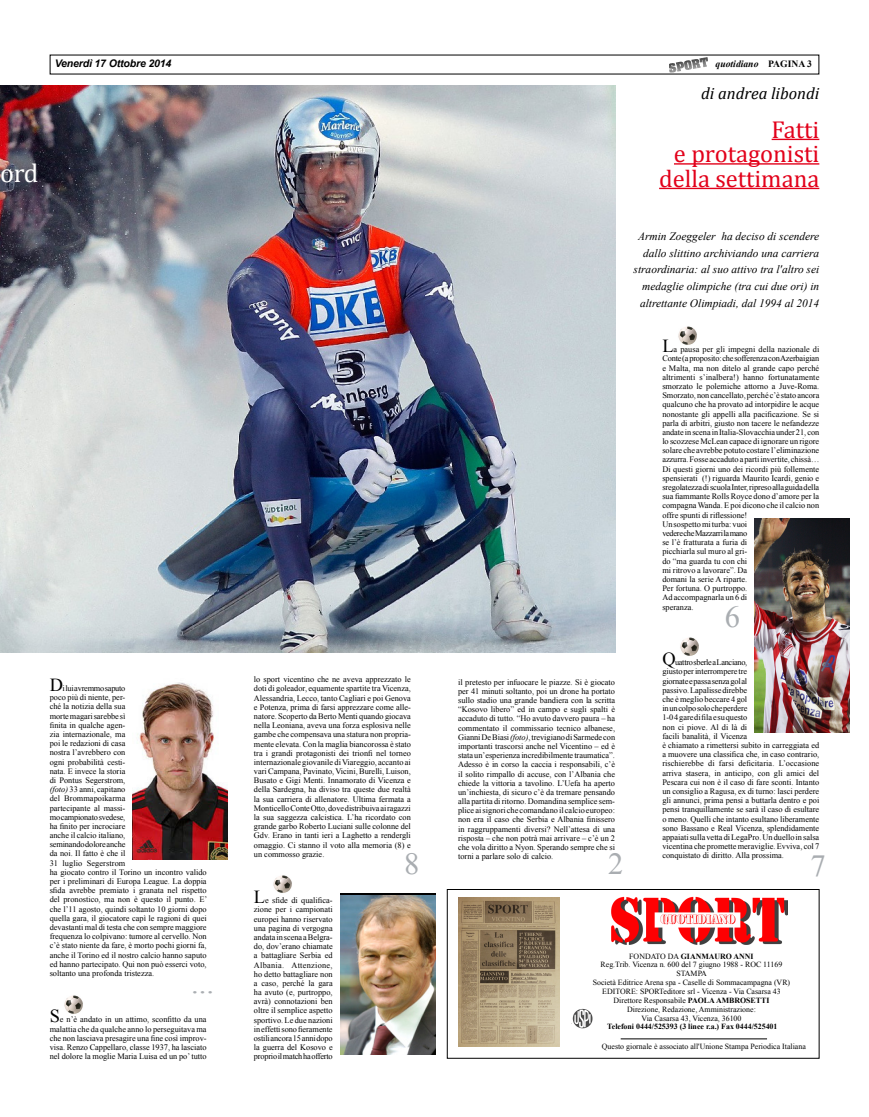
<style>
.page{position:relative;width:869px;height:1117px;background:#fff}
.page>*{position:absolute;margin:0;border:0;box-sizing:border-box;transform-origin:0 0}
.t1{font:30.62px "Times New Roman";color:#a9adb1}
.t2{font:26.25px "Cambria";color:#fff}
.t3{font:24.5px/24.5px "Cambria";color:#e2001a;text-align:right}
.t4{font:italic 16.62px "Cambria";color:#000}
.t5{font:italic 11.38px/16.6px "Times New Roman";color:#000;text-align:right}
.t6{font:italic 700 10.5px "Arial";letter-spacing:-.015em;color:#000}
.t7{font:italic 700 9.62px "Times New Roman";color:#000}
.t8{font:8.31px/9.2px "Times New Roman";color:#000;text-align:justify}
.t9{font:7.88px/8.8px "Times New Roman";color:#000;text-align:center}
.t10{font:700 7.88px "Times New Roman";color:#000}
.s1{font-style:normal}
.s2{font-size:18.38px}
.s3{font-style:italic}
.s4{font-weight:700}
</style>
<div class="page">
<img style="left:669px;top:57px;width:38px;height:15px">
<img style="left:0;top:86px;width:615px;height:566px">
<img style="left:678px;top:326px;width:19px;height:19px">
<img style="left:680px;top:637px;width:19px;height:19px">
<img style="left:64px;top:995px;width:19px;height:19px">
<img style="left:273px;top:875px;width:19px;height:18px">
<hr style="left:620px;top:1038px;width:146px;height:1px;background:#000">
<div style="left:447px;top:889px;width:372px;height:169px;border:1px solid #000"></div>
<img style="left:571px;top:1008px;width:21px;height:19px">
<hr style="left:771px;top:139px;width:48px;height:1px;background:#e2001a">
<hr style="left:673px;top:163px;width:146px;height:1px;background:#e2001a">
<hr style="left:658px;top:188px;width:161px;height:1px;background:#e2001a">
<img style="left:458px;top:897px;width:101px;height:149px">
<img style="left:133px;top:682px;width:95px;height:177px">
<img style="left:754px;top:518px;width:95px;height:214px">
<img style="left:340px;top:894px;width:95px;height:160px">
<img style="left:611px;top:896px;width:176px;height:49px">
<h2 class="t2" style="left:0;top:157px;width:40px">ord</h2>
<p class="t6" style="left:55px;top:56px;width:118px">Venerdì 17 Ottobre 2014</p>
<p class="t7" style="left:715px;top:57px;width:98px">quotidiano <span class="s1">PAGINA 3</span></p>
<h3 class="t4" style="left:701px;top:81px;width:119px">di andrea libondi</h3>
<h3 class="t3" style="left:658px;top:117px;width:162px">Fatti<br>e protagonisti della settimana</h3>
<p class="t8" style="left:50px;top:683px;width:159px;text-align:left"><span class="s2">D</span>i lui avremmo saputo<br>poco più di niente, per-<br>ché la notizia della sua<br>morte magari sarebbe sì<br>finita in qualche agen-<br>zia internazionale, ma<br>poi le redazioni di casa<br>nostra l’avrebbero con<br>ogni probabilità cesti-<br>nata. E invece la storia<br>di Pontus Segerstrom,<br><span class="s3">(foto)</span> 33 anni, capitano<br>del Brommapoikarma<br>partecipante al massi-<br>mo campionato svedese,<br>ha finito per incrociare<br>anche il calcio italiano,<br>seminando dolore anche<br>da noi. Il fatto è che il<br>31 luglio Segerstrom<br>ha giocato contro il Torino un incontro valido per i preliminari di Europa League. La doppia sfida avrebbe premiato i granata nel rispetto del pronostico, ma non è questo il punto. E’ che l’11 agosto, quindi soltanto 10 giorni dopo quella gara, il giocatore capì le ragioni di quei devastanti mal di testa che con sempre maggiore frequenza lo colpivano: tumore al cervello. Non c’è stato niente da fare, è morto pochi giorni fa, anche il Torino ed il nostro calcio hanno saputo ed hanno partecipato. Qui non può esserci voto, soltanto una profonda tristezza.</p>
<p class="t8" style="left:50px;top:1014px;width:158px"><span class="s2">S</span>e n’è andato in un attimo, sconfitto da una malattia che da qualche anno lo perseguitava ma che non lasciava presagire una fine così improv&shy;visa. Renzo Cappellaro, classe 1937, ha lasciato nel dolore la moglie Maria Luisa ed un po’ tutto</p>
<h1 class="t1" style="left:191px;top:962px;width:24px">...</h1>
<h3 class="t5" style="left:633px;top:227px;width:187px">Armin Zoeggeler ha deciso di scendere dallo slittino archiviando una carriera straordinaria: al suo attivo tra l'altro sei medaglie olimpiche (tra cui due ori) in altrettante Olimpiadi, dal 1994 al 2014</h3>
<p class="t8" style="left:662px;top:344px;width:158px;text-align:left"><span class="s2">L</span>a pausa per gli impegni della nazionale di Conte (a proposito: che sofferenza con Azerbaigian e Malta, ma non ditelo al grande capo perché altrimenti s’inalbera!) hanno fortunatamente smorzato le polemiche attorno a Juve-Roma.<br>Smorzato, non cancellato, perché c’è stato ancora qualcuno che ha provato ad intorpidire le acque nonostante gli appelli alla pacificazione. Se si parla di arbitri, giusto non tacere le nefandezze andate in scena in Italia-Slovacchia under 21, con lo scozzese McLean capace di ignorare un rigore solare che avrebbe potuto costare l’eliminazione azzurra. Fosse accaduto a parti invertite, chissà… Di questi giorni uno dei ricordi più follemente spensierati (!) riguarda Maurito Icardi, genio e sregolatezza di scuola Inter, ripreso alla guida della sua fiammante Rolls Royce dono d’amore per la compagna Wanda. E poi dicono che il calcio non offre spunti di riflessione!<br>Un sospetto mi turba: vuoi<br>vedere che Mazzarri la mano<br>se l’è fratturata a furia di<br>picchiarla sul muro al gri-<br>do “ma guarda tu con chi<br>mi ritrovo a lavorare”. Da<br>domani la serie A riparte.<br>Per fortuna. O purtroppo.<br>Ad accompagnarla un 6 di<br>speranza.</p>
<h1 class="t1" style="left:724px;top:596px;width:17px">6</h1>
<p class="t8" style="left:662px;top:657px;width:158px;text-align:left"><span class="s2">Q</span>uattro sberle a Lanciano,<br>giusto per interrompere tre<br>giornate e passa senza gol al<br>passivo. Lapalisse direbbe<br>che è meglio beccare 4 gol<br>in un colpo solo che perdere<br>1-0 4 gare di fila e su questo<br>non ci piove. Al di là di<br>facili banalità, il Vicenza<br>è chiamato a rimettersi subito in carreggiata ed a muovere una classifica che, in caso contrario, rischierebbe di farsi deficitaria. L’occasione arriva stasera, in anticipo, con gli amici del Pescara cui non è il caso di fare sconti. Intanto un consiglio a Ragusa, ex di turno: lasci perdere gli annunci, prima pensi a buttarla dentro e poi pensi tranquillamente se sarà il caso di esultare o meno. Quelli che intanto esultano liberamente sono Bassano e Real Vicenza, splendidamente appaiati sulla vetta di LegaPro. Un duello in salsa vicentina che promette meraviglie. Evviva, col 7 conquistato di diritto. Alla prossima.</p>
<p class="t8" style="left:254px;top:674px;width:158px">lo sport vicentino che ne aveva apprezzato le doti di goleador, equamente spartite tra Vicenza, Alessandria, Lecco, tanto Cagliari e poi Genova e Potenza, prima di farsi apprezzare come alle&shy;natore. Scoperto da Berto Menti quando giocava nella Leoniana, aveva una forza esplosiva nelle gambe che compensava una statura non propria&shy;mente elevata. Con la maglia biancorossa è stato tra i grandi protagonisti dei trionfi nel torneo internazionale giovanile di Viareggio, accanto ai vari Campana, Pavinato, Vicini, Burelli, Luison, Busato e Gigi Menti. Innamorato di Vicenza e della Sardegna, ha diviso tra queste due realtà la sua carriera di allenatore. Ultima fermata a Monticello Conte Otto, dove distribuiva ai ragazzi la sua saggezza calcistica. L’ha ricordato con grande garbo Roberto Luciani sulle colonne del Gdv. Erano in tanti ieri a Laghetto a rendergli omaggio. Ci stanno il voto alla memoria (8) e un commosso grazie.</p>
<p class="t8" style="left:254px;top:895px;width:80px"><span class="s2">L</span>e sfide di qualifica&shy;zione per i campionati europei hanno riservato una pagina di vergogna andata in scena a Belgra&shy;do, dov’erano chiamate a battagliare Serbia ed Albania. Attenzione, ho detto battagliare non a caso, perché la gara ha avuto (e, purtroppo, avrà) connotazioni ben oltre il semplice aspetto sportivo. Le due nazioni in effetti sono fieramente ostili ancora 15 anni dopo la guerra del Kosovo e proprio il match ha offerto</p>
<p class="t8" style="left:458px;top:677px;width:158px">il pretesto per infuocare le piazze. Si è giocato per 41 minuti soltanto, poi un drone ha portato sullo stadio una grande bandiera con la scritta “Kosovo libero” ed in campo e sugli spalti è accaduto di tutto. “Ho avuto davvero paura – ha commentato il commissario tecnico albanese, Gianni De Biasi <span class="s3">(foto)</span>, trevigiano di Sarmede con importanti trascorsi anche nel Vicentino – ed è stata un’esperienza incredibilmente traumatica”.<br>Adesso è in corso la caccia i responsabili, c’è il solito rimpallo di accuse, con l’Albania che chiede la vittoria a tavolino. L’Uefa ha aperto un’inchiesta, di sicuro c’è da tremare pensando alla partita di ritorno. Domandina semplice sem&shy;plice ai signori che comandano il calcio europeo: non era il caso che Serbia e Albania finissero in raggruppamenti diversi? Nell’attesa di una risposta – che non potrà mai arrivare – c’è un 2 che vola diritto a Nyon. Sperando sempre che si torni a parlare solo di calcio.</p>
<h1 class="t1" style="left:404px;top:842px;width:17px">8</h1>
<h1 class="t1" style="left:608px;top:843px;width:17px">2</h1>
<h1 class="t1" style="left:810px;top:844px;width:17px">7</h1>
<p class="t9" style="left:592px;top:951px;width:199px">FONDATO DA <span class="s4">GIANMAURO ANNI<br></span>Reg.Trib. Vicenza n. 600 del 7 giugno 1988 - ROC 11169<br>STAMPA<br>Società Editrice Arena spa - Caselle di Sommacampagna (VR)<br>EDITORE: SPORTeditore srl - Vicenza - Via Casarsa 43<br>Direttore Responsabile <span class="s4">PAOLA AMBROSETTI<br></span>Direzione, Redazione, Amministrazione:<br>Via Casarsa 43, Vicenza, 36100</p>
<p class="t10" style="left:607px;top:1020px;width:172px">Telefoni 0444/525393 (3 linee r.a.) Fax 0444/525401</p>
<p class="t9" style="left:601px;top:1041px;width:205px">Questo giornale è associato all'Unione Stampa Periodica Italiana</p>
</div>
